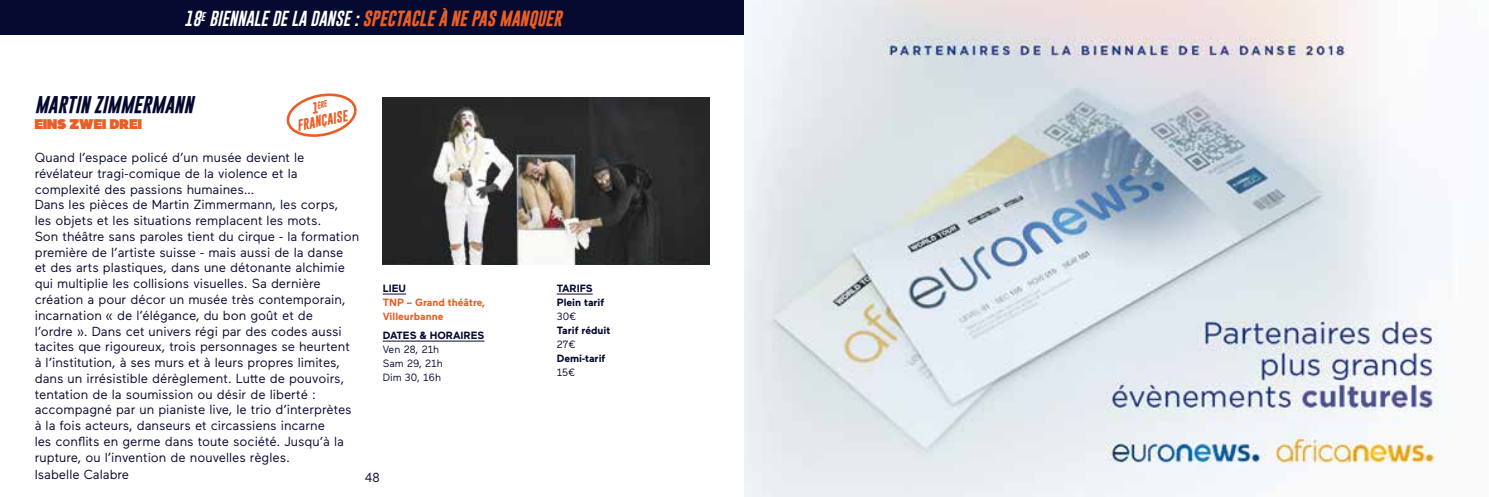
<style>
.page{position:relative;width:1489px;height:497px;background:#fff}
.page>*{position:absolute;margin:0;border:0;box-sizing:border-box;transform-origin:0 0}
.t1{font:italic 700 17.5px "Gobold";color:#060a30}
.t2{font:italic 700 15.92px "Gobold";color:#e95e27}
.t3{font:900 14px "Maax Display";color:#e95e27}
.t4{font:13.12px/15.8px "Maax";color:#060a30}
.t5{font:italic 700 11.38px "Gobold";color:#e95e27}
.t6{font:700 10.5px/14px "Maax";color:#060a30}
.t7{font:10.5px/14px "Maax";color:#060a30}
.t8{font:700 10.5px/14px "Maax";color:#e95e27}
.t9{font:italic 700 6.65px "Gobold";color:#e95e27}
.s1{font-weight:400;color:#fff}
.s2{font-size:11.38px}
</style>
<div class="page">
<img style="left:383px;top:97px;width:326px;height:167px">
<svg style="left:383px;top:293px;width:23px;height:1px"></svg>
<hr style="left:383px;top:340px;width:101px;height:1px;background:#060a30">
<hr style="left:556px;top:293px;width:36px;height:1px;background:#060a30">
<div style="left:0;top:0;width:744px;height:34px;background:#060a30"></div>
<svg style="left:286px;top:93px;width:71px;height:44px"></svg>
<img style="left:744px;top:0;width:707px;height:496px">
<p class="t2" style="left:184px;top:8px;width:379px"><span class="s1">18</span><sup>E</sup> <span class="s1">BIENNALE DE LA DANSE :</span> SPECTACLE À NE PAS MANQUER</p>
<h1 class="t1" style="left:35px;top:93px;width:160px">MARTIN ZIMMERMANN</h1>
<p class="t3" style="left:35px;top:114px;width:109px">EINS ZWEI DREI</p>
<p class="t4" style="left:35px;top:149px;width:326px">Quand l’espace policé d’un musée devient le révélateur tragi-comique de la violence et la complexité des passions humaines…<br>Dans les pièces de Martin Zimmermann, les corps,<br>les objets et les situations remplacent les mots.<br>Son théâtre sans paroles tient du cirque - la formation première de l’artiste suisse - mais aussi de la danse<br>et des arts plastiques, dans une détonante alchimie qui multiplie les collisions visuelles. Sa dernière création a pour décor un musée très contemporain, incarnation « de l’élégance, du bon goût et de<br>l’ordre ». Dans cet univers régi par des codes aussi tacites que rigoureux, trois personnages se heurtent à l’institution, à ses murs et à leurs propres limites, dans un irrésistible dérèglement. Lutte de pouvoirs, tentation de la soumission ou désir de liberté : accompagné par un pianiste live, le trio d’interprètes à la fois acteurs, danseurs et circassiens incarne<br>les conflits en germe dans toute société. Jusqu’à la rupture, ou l’invention de nouvelles règles.<br>Isabelle Calabre</p>
<p class="t9" style="left:310px;top:103px;width:18px;rotate:-12deg"><span class="s2">1</span>ÈRE</p>
<p class="t5" style="left:295px;top:118px;width:53px;rotate:-12deg">FRANÇAISE</p>
<p class="t6" style="left:383px;top:280px;width:25px">LIEU</p>
<p class="t8" style="left:383px;top:294px;width:104px">TNP – Grand théâtre,<br>Villeurbanne</p>
<p class="t6" style="left:383px;top:327px;width:103px">DATES &amp; HORAIRES</p>
<p class="t7" style="left:383px;top:341px;width:61px">Ven 28, 21h<br>Sam 29, 21h<br>Dim 30, 16h</p>
<p class="t4" style="left:365px;top:468px;width:16px">48</p>
<p class="t6" style="left:556px;top:280px;width:49px">TARIFS<br>Plein tarif</p>
<p class="t7" style="left:556px;top:308px;width:21px">30€</p>
<p class="t6" style="left:556px;top:322px;width:55px">Tarif réduit</p>
<p class="t7" style="left:556px;top:336px;width:21px">27€</p>
<p class="t6" style="left:556px;top:350px;width:50px">Demi-tarif</p>
<p class="t7" style="left:556px;top:364px;width:20px">15€</p>
</div>
